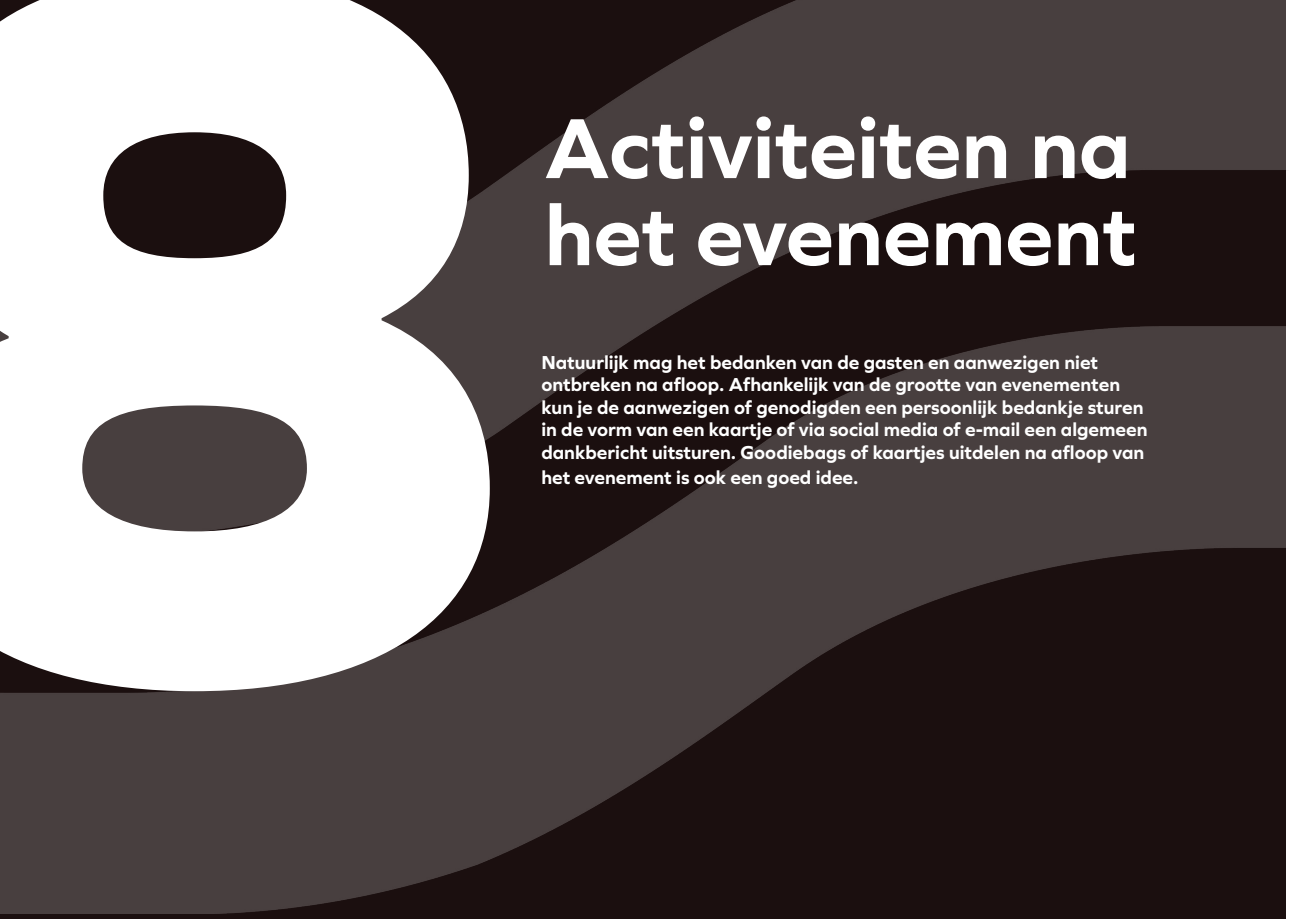
<style>
.page{position:relative;width:1289px;height:919px;background:#fff}
.page>*{position:absolute;margin:0;border:0;box-sizing:border-box;transform-origin:0 0}
.t1{font:800 1050px "Graphie";color:#fff}
.t2{font:700 88.5px/87px "Graphie";color:#fff}
.Broodtekst{font:700 19.5px/22.5px "Graphie";color:#fff}
</style>
<div class="page">
<img style="left:0;top:0;width:1286px;height:913px">
<p class="t1" style="left:-147px;top:-292px;width:684px">8</p>
<p class="t2" style="left:544px;top:103px;width:594px">Activiteiten na het evenement</p>
<p class="Broodtekst" style="left:541px;top:350px;width:607px">Natuurlijk mag het bedanken van de gasten en aanwezigen niet ontbreken na afloop. Afhankelijk van de grootte van evenementen kun je de aanwezigen of genodigden een persoonlijk bedankje sturen in de vorm van een kaartje of via social media of e-mail een algemeen dankbericht uitsturen. Goodiebags of kaartjes uitdelen na afloop van</p>
<p class="Broodtekst" style="left:541px;top:466px;width:319px">het evenement is ook een goed idee.</p>
</div>
